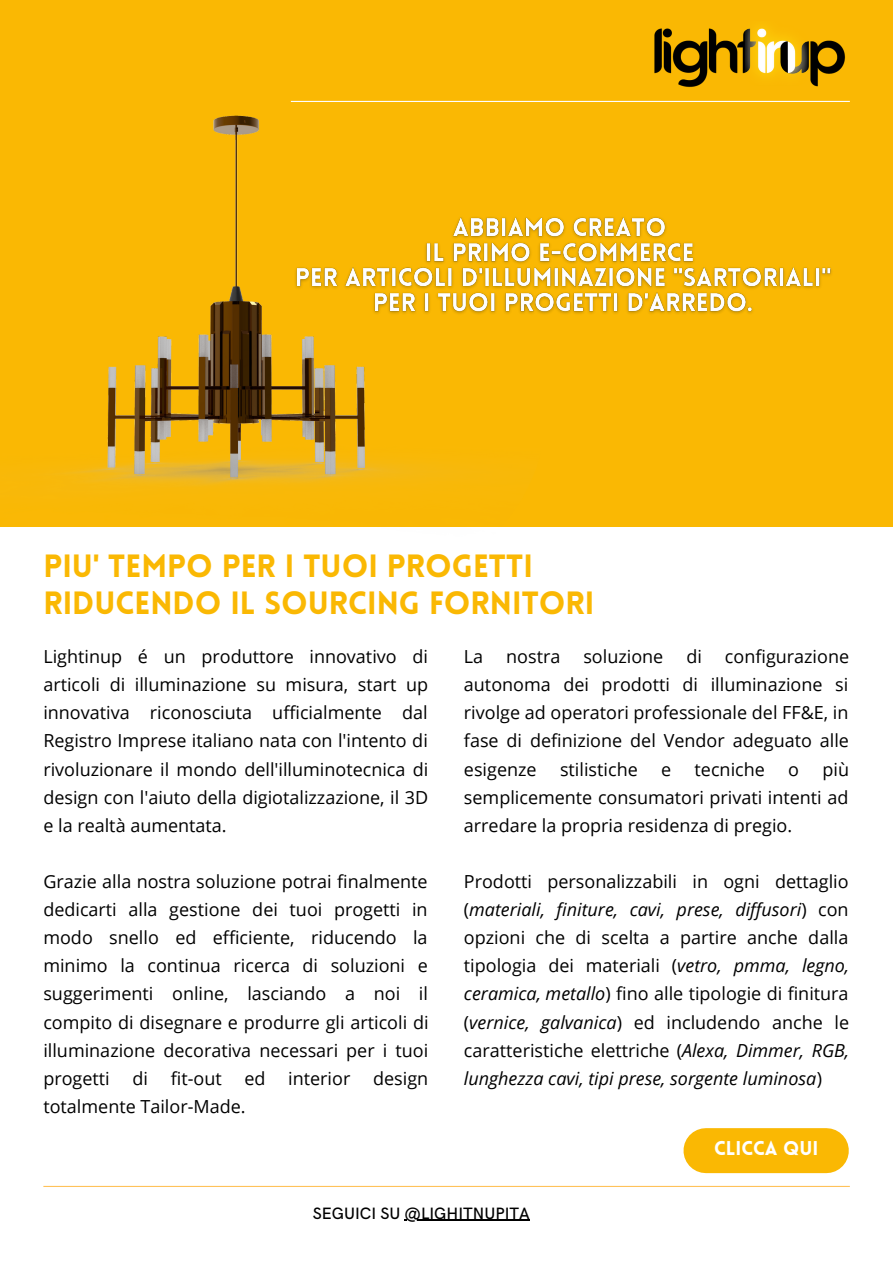
<style>
.page{position:relative;width:893px;height:1264px;background:#fff}
.page>*{position:absolute;margin:0;border:0;box-sizing:border-box;transform-origin:0 0}
.t1{font:900 31.5px/37px "Lovelo";color:#fab803}
.t2{font:900 19.5px "Lovelo";color:#fff}
.t3{font:18px/28px "Open Sans";color:#000;text-align:justify}
.t4{font:500 16.5px "HK Grotesk";color:#000}
.s1{font-style:italic}
</style>
<div class="page">
<div style="left:0;top:0;width:892px;height:526px;background:#fab803"></div>
<hr style="left:291px;top:101px;width:558px;height:1px;background:#fefefe">
<img style="left:0;top:100px;width:546px;height:427px">
<div style="left:705px;top:1128px;width:121px;height:45px;background:#fab803"></div>
<hr style="left:43px;top:1185px;width:806px;height:1px;background:#ffc25a">
<img style="left:654px;top:28px;width:191px;height:59px">
<img style="left:289px;top:212px;width:543px;height:112px">
<hr style="left:404px;top:1219px;width:126px;height:1px;background:#000">
<h1 class="t1" style="left:43px;top:550px;width:552px">PIU' TEMPO PER I TUOI PROGETTI<br>RIDUCENDO IL SOURCING FORNITORI</h1>
<p class="t3" style="left:43px;top:642px;width:386px">Lightinup é un produttore innovativo di articoli di illuminazione su misura, start up innovativa riconosciuta ufficialmente dal Registro Imprese italiano nata con l'intento di rivoluzionare il mondo dell'illuminotecnica di design con l'aiuto della digiotalizzazione, il 3D e la realtà aumentata.</p>
<p class="t3" style="left:43px;top:867px;width:387px">Grazie alla nostra soluzione potrai finalmente dedicarti alla gestione dei tuoi progetti in modo snello ed efficiente, riducendo la minimo la continua ricerca di soluzioni e suggerimenti online, lasciando a noi il compito di disegnare e produrre gli articoli di illuminazione decorativa necessari per i tuoi progetti</p>
<p class="t3" style="left:132px;top:1063px;width:17px">di</p>
<p class="t3" style="left:171px;top:1063px;width:52px">fit-out</p>
<p class="t3" style="left:244px;top:1063px;width:23px">ed</p>
<p class="t3" style="left:288px;top:1063px;width:64px">interior</p>
<p class="t3" style="left:373px;top:1063px;width:57px">design</p>
<p class="t3" style="left:43px;top:1091px;width:204px">totalmente Tailor-Made.</p>
<p class="t3" style="left:464px;top:642px;width:386px;text-indent:261px">configurazione autonoma dei prodotti di illuminazione si rivolge ad operatori professionale del FF&amp;E, in fase di definizione del Vendor adeguato alle esigenze</p>
<p class="t3" style="left:464px;top:642px;width:21px">La</p>
<p class="t3" style="left:506px;top:642px;width:56px">nostra</p>
<p class="t3" style="left:583px;top:642px;width:81px">soluzione</p>
<p class="t3" style="left:686px;top:642px;width:17px">di</p>
<p class="t3" style="left:464px;top:754px;width:386px;text-indent:358px">più semplicemente consumatori privati intenti ad arredare la propria residenza di pregio.</p>
<p class="t3" style="left:464px;top:867px;width:387px">Prodotti personalizzabili in ogni dettaglio (<span class="s1">materiali, finiture, cavi, prese, diffusori</span>) con opzioni che di scelta a partire anche dalla tipologia dei materiali (<span class="s1">vetro, pmma, legno, ceramica, metallo</span>) fino alle tipologie di finitura (<span class="s1">vernice, galvanica</span>) ed includendo anche le caratteristiche elettriche (<span class="s1">Alexa, Dimmer, RGB, lunghezza cavi, tipi prese, sorgente luminosa</span>)</p>
<p class="t3" style="left:560px;top:754px;width:79px">stilistiche</p>
<p class="t3" style="left:661px;top:754px;width:12px">e</p>
<p class="t3" style="left:694px;top:754px;width:72px">tecniche</p>
<p class="t3" style="left:788px;top:754px;width:12px">o</p>
<p class="t2" style="left:714px;top:1139px;width:106px">CLICCA QUI</p>
<p class="t4" style="left:313px;top:1203px;width:218px">SEGUICI SU @LIGHITNUPITA</p>
</div>
